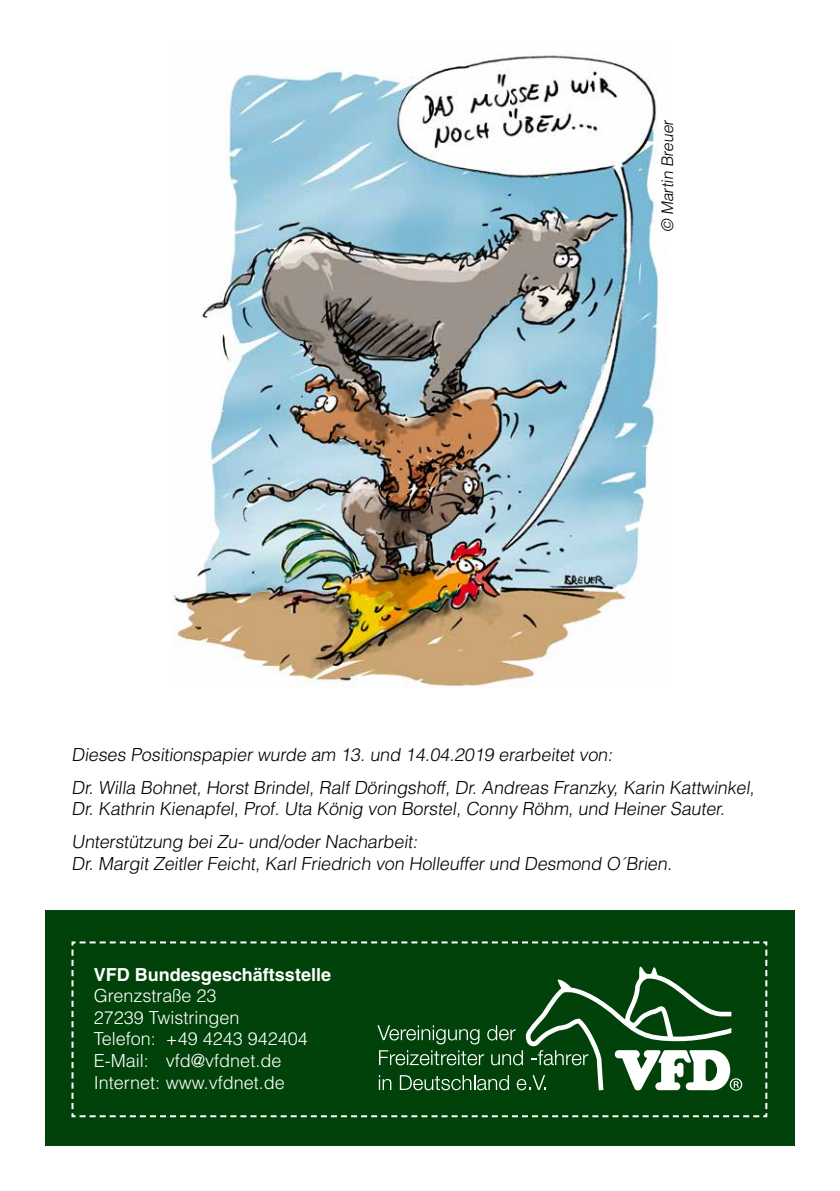
<style>
.page{position:relative;width:840px;height:1191px;background:#fff}
.page>*{position:absolute;margin:0;border:0;box-sizing:border-box;transform-origin:0 0}
.t1{font:300 18px/33px "Helvetica";color:#000}
.t2{font:300 18px/21.6px "Helvetica";color:#fff}
.t3{font:700 18px "Helvetica";color:#fff}
.t4{font:300 16px "Helvetica";color:#000}
</style>
<div class="page">
<div style="left:45px;top:910px;width:749px;height:235px;background:#004209"></div>
<svg style="left:71px;top:941px;width:696px;height:177px"></svg>
<svg style="left:377px;top:966px;width:364px;height:124px"></svg>
<img style="left:172px;top:55px;width:489px;height:632px">
<p class="t4" style="left:657px;top:232px;width:116px;rotate:-90deg">© Martin Breuer</p>
<p class="t1" style="left:71px;top:737px;width:687px">Dieses Positionspapier wurde am 13. und 14.04.2019 erarbeitet von:<br>Dr. Willa Bohnet, Horst Brindel, Ralf Döringshoff, Dr. Andreas Franzky, Karin Kattwinkel,</p>
<p class="t1" style="left:71px;top:791px;width:657px">Dr. Kathrin Kienapfel, Prof. Uta König von Borstel, Conny Röhm, und Heiner Sauter.<br>Unterstützung bei Zu- und/oder Nacharbeit:</p>
<p class="t1" style="left:71px;top:846px;width:604px">Dr. Margit Zeitler Feicht, Karl Friedrich von Holleuffer und Desmond O´Brien.</p>
<p class="t3" style="left:94px;top:963px;width:239px">VFD Bundesgeschäftsstelle</p>
<p class="t2" style="left:94px;top:984px;width:215px">Grenzstraße 23<br>27239 Twistringen<br>Telefon: +49 4243 942404<br>E-Mail: vfd@vfdnet.de<br>Internet: www.vfdnet.de</p>
</div>
